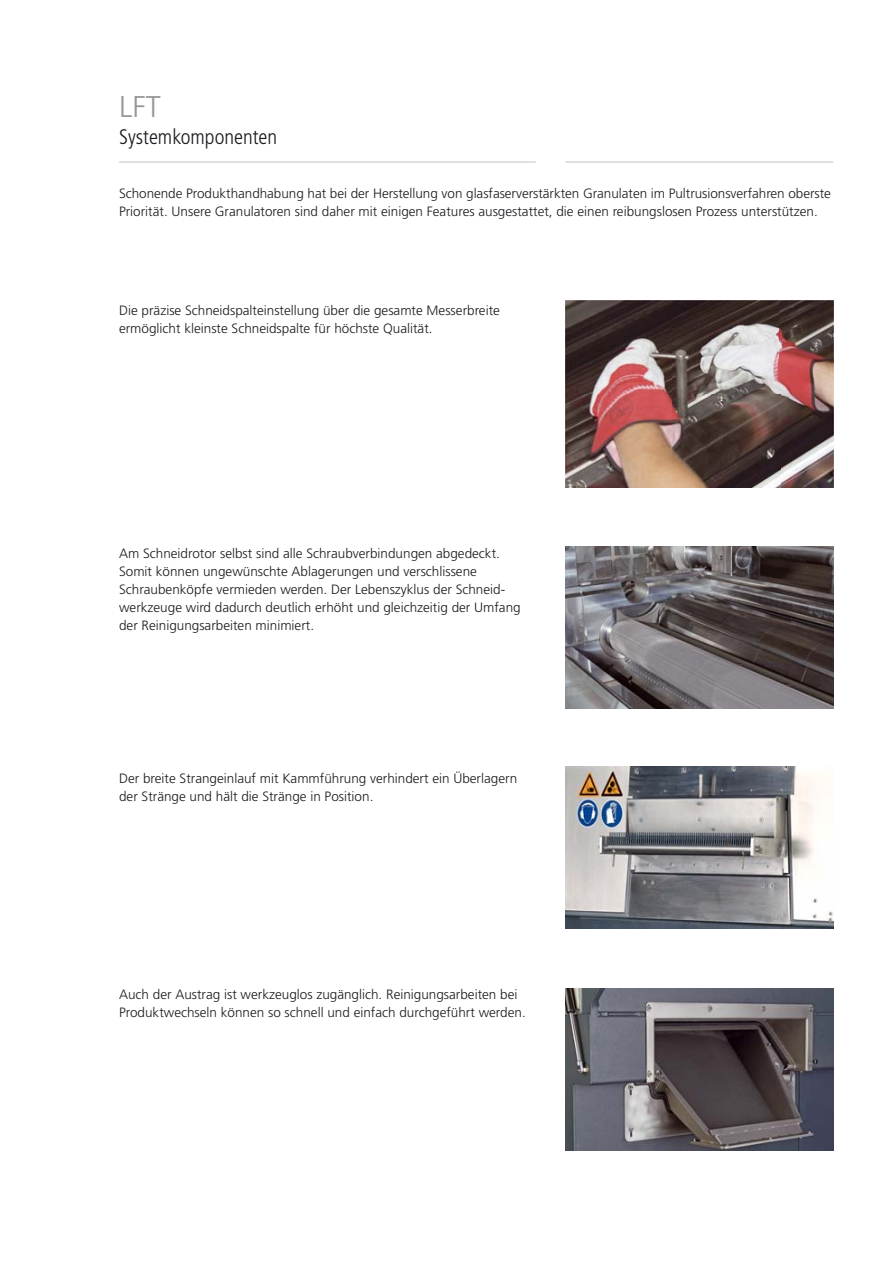
<style>
.page{position:relative;width:893px;height:1263px;background:#fff}
.page>*{position:absolute;margin:0;border:0;box-sizing:border-box;transform-origin:0 0}
.t1{font:300 30px "Frutiger LT Std";color:#97979b}
.t2{font:300 condensed 21px "Frutiger LT Std";color:#1b1c20}
.t3{font:300 13.5px/18px "Frutiger LT Std";color:#1b1c20}
</style>
<div class="page">
<hr style="left:566px;top:161px;width:267px;height:2px;background:#c3c5c7">
<hr style="left:119px;top:161px;width:417px;height:2px;background:#c3c5c7">
<img style="left:566px;top:301px;width:267px;height:187px">
<img style="left:566px;top:547px;width:267px;height:162px">
<img style="left:566px;top:767px;width:267px;height:162px">
<img style="left:566px;top:988px;width:267px;height:162px">
<h1 class="t1" style="left:119px;top:94px;width:43px">LFT</h1>
<h2 class="t2" style="left:119px;top:128px;width:160px">Systemkomponenten</h2>
<p class="t3" style="left:119px;top:185px;width:713px">Schonende Produkthandhabung hat bei der Herstellung von glasfaserverstärkten Granulaten im Pultrusionsverfahren oberste<br>Priorität. Unsere Granulatoren sind daher mit einigen Features ausgestattet, die einen reibungslosen Prozess unterstützen.</p>
<p class="t3" style="left:119px;top:302px;width:382px">Die präzise Schneidspalteinstellung über die gesamte Messerbreite ermöglicht kleinste Schneidspalte für höchste Qualität.</p>
<p class="t3" style="left:119px;top:545px;width:403px">Am Schneidrotor selbst sind alle Schraubverbindungen abgedeckt.<br>Somit können ungewünschte Ablagerungen und verschlissene Schraubenköpfe vermieden werden. Der Lebenszyklus der Schneid&shy;werkzeuge wird dadurch deutlich erhöht und gleichzeitig der Umfang der Reinigungsarbeiten minimiert.</p>
<p class="t3" style="left:119px;top:770px;width:400px">Der breite Strangeinlauf mit Kammführung verhindert ein Überlagern der Stränge und hält die Stränge in Position.</p>
<p class="t3" style="left:119px;top:986px;width:408px">Auch der Austrag ist werkzeuglos zugänglich. Reinigungsarbeiten bei<br>Produktwechseln können so schnell und einfach durchgeführt werden.</p>
</div>
